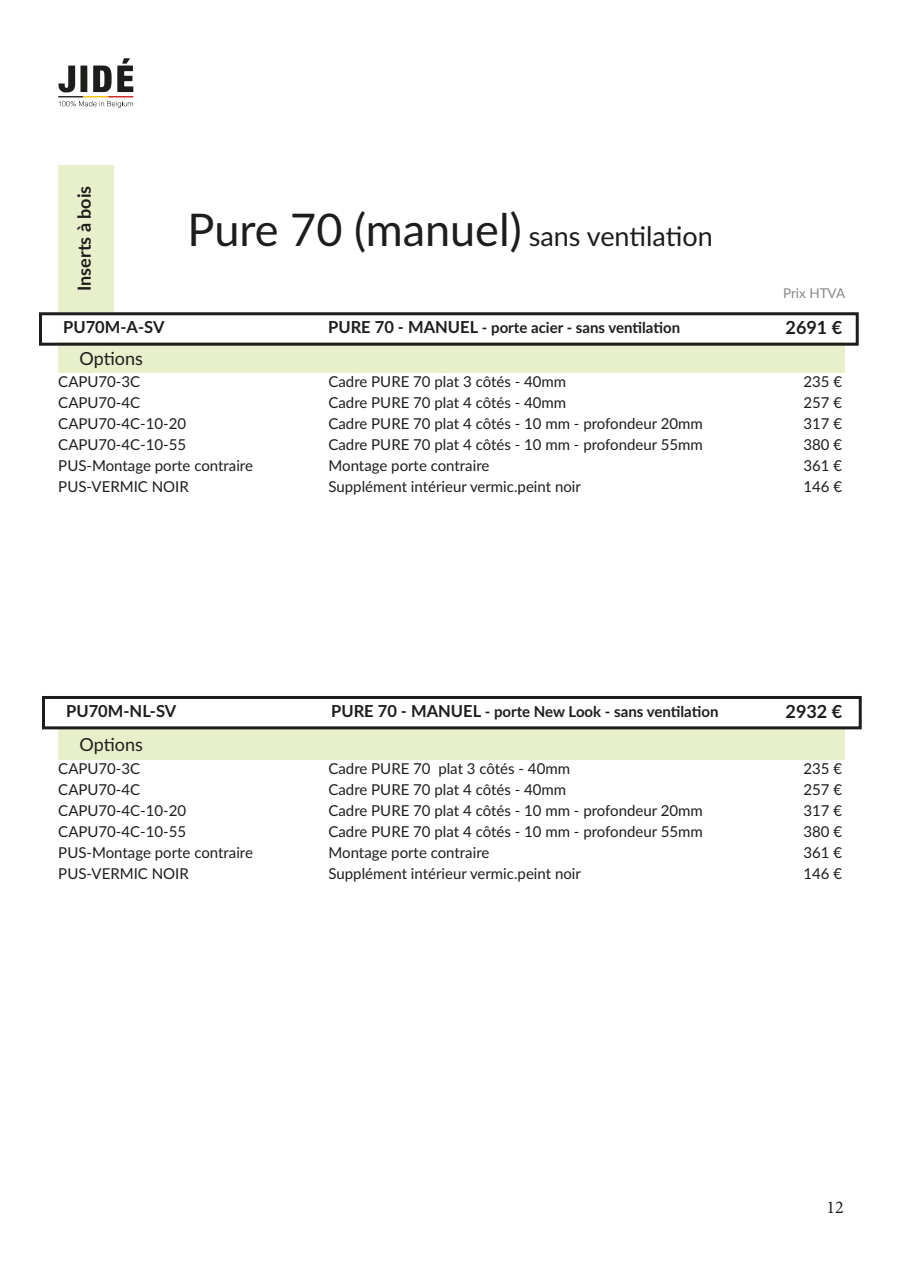
<style>
.page{position:relative;width:902px;height:1272px;background:#fff}
.page>*{position:absolute;margin:0;border:0;box-sizing:border-box;transform-origin:0 0}
.t1{font:27px "Lato";color:#1d1d1b}
.t2{font:700 18px "Lato";color:#1d1d1b}
.t3{font:18px "Lato";letter-spacing:-.005em;color:#1d1d1b}
.t4{font:18px "Minion Pro";color:#1d1d1b}
.t5{font:700 16.5px "Lato";color:#1d1d1b}
.t6{font:15px/21px "Lato";color:#1d1d1b;text-align:justify}
.t7{font:700 15px "Lato";color:#1d1d1b}
.t8{font:13.5px "Lato";color:#878787}
.s1{font-size:45px}
.s2{font-size:16.5px}
</style>
<div class="page">
<svg style="left:58px;top:58px;width:75px;height:50px"></svg>
<div style="left:58px;top:165px;width:56px;height:146px;background:#e8efcb"></div>
<div style="left:58px;top:729px;width:786px;height:30px;background:#e8efcb"></div>
<div style="left:42px;top:696px;width:819px;height:33px;border:3px solid #1d1d1b"></div>
<div style="left:58px;top:342px;width:786px;height:31px;background:#e8efcb"></div>
<div style="left:39px;top:312px;width:819px;height:33px;border:3px solid #1d1d1b"></div>
<p class="t2" style="left:71px;top:291px;width:107px;rotate:-90deg">Inserts à bois</p>
<h1 class="t1" style="left:187px;top:217px;width:527px"><span class="s1">Pure 70 (manuel)</span> sans ventilation</h1>
<p class="t5" style="left:63px;top:315px;width:103px">PU70M-A-SV</p>
<p class="t7" style="left:328px;top:316px;width:353px"><span class="s2">PURE 70 - MANUEL</span> - porte acier - sans ventilation</p>
<p class="t3" style="left:80px;top:345px;width:65px">Options</p>
<p class="t6" style="left:58px;top:370px;width:83px">CAPU70-3C</p>
<p class="t6" style="left:328px;top:370px;width:239px">Cadre PURE 70 plat 3 côtés - 40mm</p>
<p class="t6" style="left:58px;top:391px;width:83px">CAPU70-4C</p>
<p class="t6" style="left:328px;top:391px;width:239px">Cadre PURE 70 plat 4 côtés - 40mm</p>
<p class="t6" style="left:58px;top:412px;width:129px">CAPU70-4C-10-20</p>
<p class="t6" style="left:328px;top:412px;width:376px">Cadre PURE 70 plat 4 côtés - 10 mm - profondeur 20mm</p>
<p class="t6" style="left:58px;top:433px;width:129px">CAPU70-4C-10-55</p>
<p class="t6" style="left:328px;top:433px;width:376px">Cadre PURE 70 plat 4 côtés - 10 mm - profondeur 55mm</p>
<p class="t6" style="left:58px;top:454px;width:196px">PUS-Montage porte contraire</p>
<p class="t6" style="left:328px;top:454px;width:162px">Montage porte contraire</p>
<p class="t6" style="left:58px;top:475px;width:132px">PUS-VERMIC NOIR</p>
<p class="t6" style="left:328px;top:475px;width:254px">Supplément intérieur vermic.peint noir</p>
<p class="t8" style="left:783px;top:283px;width:64px">Prix HTVA</p>
<p class="t2" style="left:785px;top:314px;width:58px">2691 €</p>
<p class="t6" style="left:803px;top:370px;width:40px">235 € 257 € 317 € 380 € 361 € 146 €</p>
<p class="t5" style="left:66px;top:698px;width:111px">PU70M-NL-SV</p>
<p class="t7" style="left:331px;top:700px;width:389px"><span class="s2">PURE 70 - MANUEL</span> - porte New Look - sans ventilation</p>
<p class="t3" style="left:80px;top:732px;width:65px">Options</p>
<p class="t6" style="left:58px;top:757px;width:83px">CAPU70-3C</p>
<p class="t6" style="left:328px;top:757px;width:243px">Cadre PURE 70 plat 3 côtés - 40mm</p>
<p class="t6" style="left:58px;top:778px;width:83px">CAPU70-4C</p>
<p class="t6" style="left:328px;top:778px;width:239px">Cadre PURE 70 plat 4 côtés - 40mm</p>
<p class="t6" style="left:58px;top:799px;width:129px">CAPU70-4C-10-20</p>
<p class="t6" style="left:328px;top:799px;width:376px">Cadre PURE 70 plat 4 côtés - 10 mm - profondeur 20mm</p>
<p class="t6" style="left:58px;top:820px;width:129px">CAPU70-4C-10-55</p>
<p class="t6" style="left:328px;top:820px;width:376px">Cadre PURE 70 plat 4 côtés - 10 mm - profondeur 55mm</p>
<p class="t6" style="left:58px;top:841px;width:196px">PUS-Montage porte contraire</p>
<p class="t6" style="left:328px;top:841px;width:162px">Montage porte contraire</p>
<p class="t6" style="left:58px;top:862px;width:132px">PUS-VERMIC NOIR</p>
<p class="t6" style="left:328px;top:862px;width:254px">Supplément intérieur vermic.peint noir</p>
<p class="t2" style="left:785px;top:697px;width:58px">2932 €</p>
<p class="t6" style="left:803px;top:757px;width:40px">235 € 257 € 317 € 380 € 361 € 146 €</p>
<p class="t4" style="left:826px;top:1194px;width:19px">12</p>
</div>
